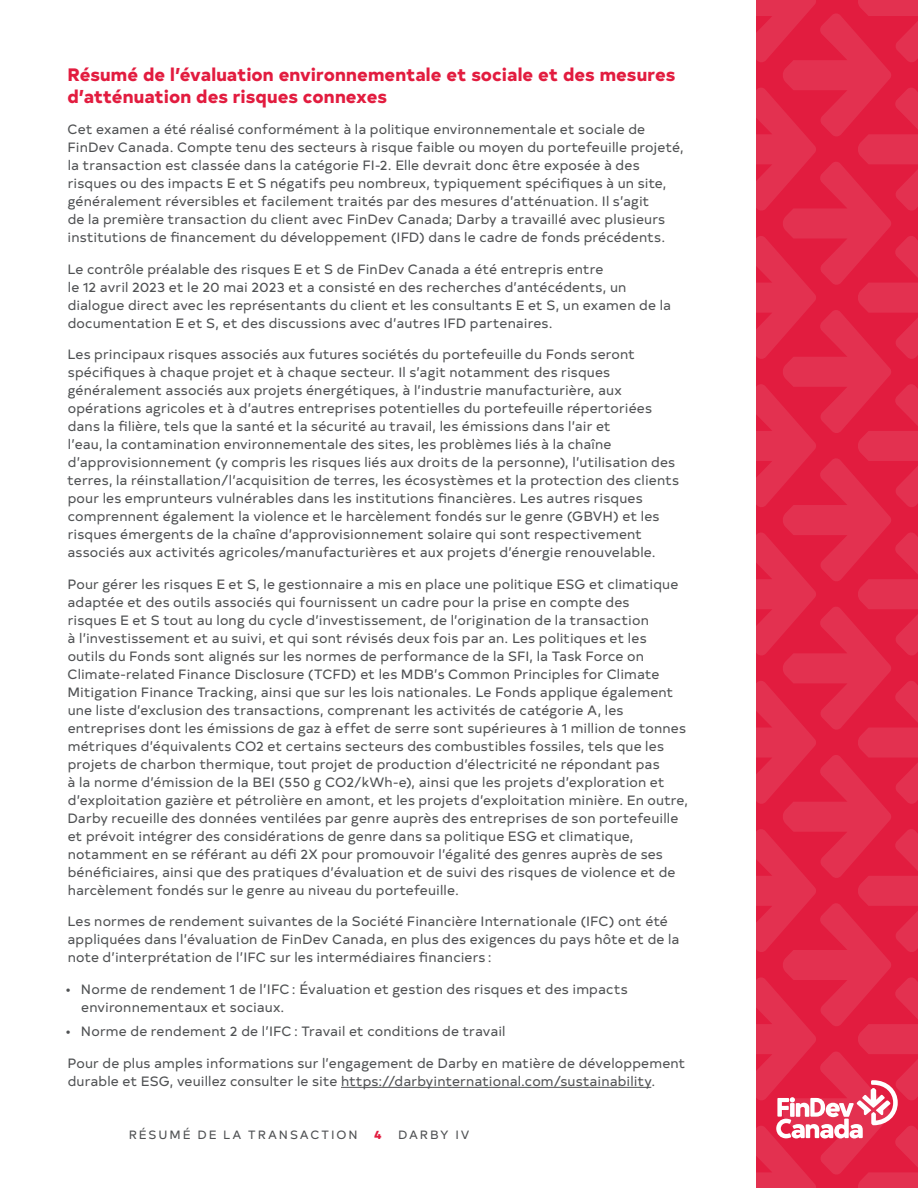
<style>
.page{position:relative;width:918px;height:1188px;background:#fff}
.page>*{position:absolute;margin:0;border:0;box-sizing:border-box;transform-origin:0 0}
.t1{font:800 18px/21.6px "Typold";letter-spacing:.005em;color:#e21c3f}
.Body_copy{font:13.5px/18px "Typold";letter-spacing:.01em;color:#4f5153}
.t2{font:12px "Typold";letter-spacing:.165em;color:#4f5153}
.t3{font:800 12px "Typold";color:#e21c3f}
</style>
<div class="page">
<svg style="left:756px;top:0;width:162px;height:1188px;background:#e2294a"></svg>
<hr style="left:341px;top:1087px;width:310px;height:1px;background:#4f5153">
<h2 class="t1" style="left:68px;top:62px;width:609px">Résumé de l’évaluation environnementale et sociale et des mesures d’atténuation des risques connexes</h2>
<p class="Body_copy" style="left:67px;top:119px;width:618px">Cet examen a été réalisé conformément à la politique environnementale et sociale de FinDev Canada. Compte tenu des secteurs à risque faible ou moyen du portefeuille projeté, la transaction est classée dans la catégorie FI‑2. Elle devrait donc être exposée à des risques ou des impacts E et S négatifs peu nombreux, typiquement spécifiques à un site, généralement réversibles et facilement traités par des mesures d’atténuation. Il s’agit<br>de la première transaction du client avec FinDev Canada; Darby a travaillé avec plusieurs institutions de financement du développement (IFD) dans le cadre de fonds précédents.</p>
<p class="Body_copy" style="left:67px;top:259px;width:605px">Le contrôle préalable des risques E et S de FinDev Canada a été entrepris entre<br>le 12 avril 2023 et le 20 mai 2023 et a consisté en des recherches d’antécédents, un dialogue direct avec les représentants du client et les consultants E et S, un examen de la documentation E et S, et des discussions avec d’autres IFD partenaires.</p>
<p class="Body_copy" style="left:67px;top:344px;width:613px">Les principaux risques associés aux futures sociétés du portefeuille du Fonds seront spécifiques à chaque projet et à chaque secteur. Il s’agit notamment des risques généralement associés aux projets énergétiques, à l’industrie manufacturière, aux opérations agricoles et à d’autres entreprises potentielles du portefeuille répertoriées dans la filière, tels que la santé et la sécurité au travail, les émissions dans l’air et<br>l’eau, la contamination environnementale des sites, les problèmes liés à la chaîne d’approvisionnement (y compris les risques liés aux droits de la personne), l’utilisation des terres, la réinstallation/l’acquisition de terres, les écosystèmes et la protection des clients pour les emprunteurs vulnérables dans les institutions financières. Les autres risques comprennent également la violence et le harcèlement fondés sur le genre (GBVH) et les risques émergents de la chaîne d’approvisionnement solaire qui sont respectivement associés aux activités agricoles/manufacturières et aux projets d’énergie renouvelable.</p>
<p class="Body_copy" style="left:67px;top:574px;width:622px">Pour gérer les risques E et S, le gestionnaire a mis en place une politique ESG et climatique adaptée et des outils associés qui fournissent un cadre pour la prise en compte des<br>risques E et S tout au long du cycle d’investissement, de l’origination de la transaction<br>à l’investissement et au suivi, et qui sont révisés deux fois par an. Les politiques et les<br>outils du Fonds sont alignés sur les normes de performance de la SFI, la Task Force on Climate‑related Finance Disclosure (TCFD) et les MDB’s Common Principles for Climate Mitigation Finance Tracking, ainsi que sur les lois nationales. Le Fonds applique également une liste d’exclusion des transactions, comprenant les activités de catégorie A, les entreprises dont les émissions de gaz à effet de serre sont supérieures à 1 million de tonnes métriques d’équivalents CO2 et certains secteurs des combustibles fossiles, tels que les projets de charbon thermique, tout projet de production d’électricité ne répondant pas<br>à la norme d’émission de la BEI (550 g CO2/kWh‑e), ainsi que les projets d’exploration et d’exploitation gazière et pétrolière en amont, et les projets d’exploitation minière. En outre, Darby recueille des données ventilées par genre auprès des entreprises de son portefeuille et prévoit intégrer des considérations de genre dans sa politique ESG et climatique, notamment en se référant au défi 2X pour promouvoir l’égalité des genres auprès de ses bénéficiaires, ainsi que des pratiques d’évaluation et de suivi des risques de violence et de harcèlement fondés sur le genre au niveau du portefeuille.</p>
<p class="Body_copy" style="left:67px;top:911px;width:614px">Les normes de rendement suivantes de la Société Financière Internationale (IFC) ont été appliquées dans l’évaluation de FinDev Canada, en plus des exigences du pays hôte et de la note d’interprétation de l’IFC sur les intermédiaires financiers :</p>
<p class="Body_copy" style="left:81px;top:979px;width:548px;text-indent:-16px">• Norme de rendement 1 de l’IFC : Évaluation et gestion des risques et des impacts environnementaux et sociaux.</p>
<p class="Body_copy" style="left:66px;top:1022px;width:442px">• Norme de rendement 2 de l’IFC : Travail et conditions de travail</p>
<p class="Body_copy" style="left:67px;top:1053px;width:620px">Pour de plus amples informations sur l’engagement de Darby en matière de développement durable et ESG, veuillez consulter le site https://darbyinternational.com/sustainability.</p>
<p class="t2" style="left:129px;top:1125px;width:231px">RÉSUMÉ DE LA TRANSACTION</p>
<p class="t3" style="left:374px;top:1124px;width:9px">4</p>
<p class="t2" style="left:398px;top:1125px;width:73px">DARBY IV</p>
</div>
